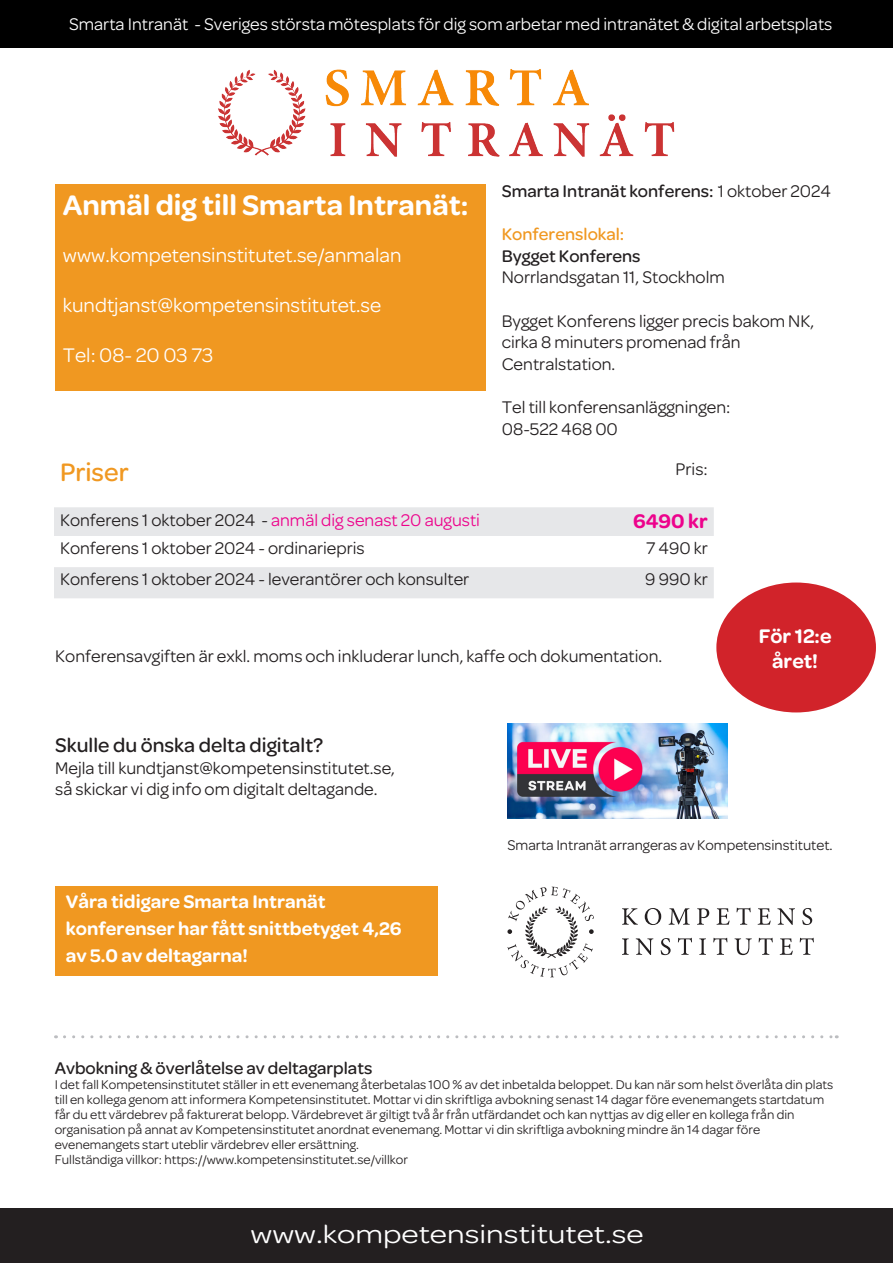
<style>
.page{position:relative;width:893px;height:1263px;background:#fff}
.page>*{position:absolute;margin:0;border:0;box-sizing:border-box;transform-origin:0 0}
.t1{font:600 30px "Omnes";color:#fff}
.leipis{font:27px "Omnes";color:#fff;scale:1.2 1}
.t2{font:500 27px "Omnes";color:#f09821}
.t3{font:21px "Omnes";color:#fff}
.t4{font:500 21px "Omnes";color:#231f20}
.t5{font:600 21px "Omnes";color:#fff}
.leipis-2{font:600 21px "Omnes";color:#ed028c}
.t6{font:600 19.5px "Omnes";color:#fff}
.leipis-3{font:18px/21.6px "Omnes";color:#231f20}
.t7{font:18px "Omnes";color:#fff}
.t8{font:500 18px "Omnes";color:#231f20}
.leipis-4{font:18px "Omnes";color:#ed028c}
.t9{font:500 18px "Omnes";color:#f09821}
.t10{font:15px "Omnes";color:#231f20}
.t11{font:13.5px/15px "Omnes";color:#231f20}
.s1{font-weight:400}
.s2{color:#231f20}
</style>
<div class="page">
<div style="left:55px;top:185px;width:431px;height:206px;background:#f09821"></div>
<div style="left:0;top:1209px;width:893px;height:54px;background:#231f20"></div>
<div style="left:0;top:0;width:893px;height:48px;background:#000"></div>
<svg style="left:64px;top:1035px;width:773px;height:3px"></svg>
<svg style="left:507px;top:887px;width:87px;height:90px"></svg>
<svg style="left:622px;top:908px;width:16px;height:17px"></svg>
<svg style="left:645px;top:908px;width:16px;height:17px"></svg>
<svg style="left:669px;top:908px;width:21px;height:17px"></svg>
<svg style="left:697px;top:908px;width:12px;height:17px"></svg>
<svg style="left:717px;top:908px;width:13px;height:17px"></svg>
<svg style="left:736px;top:908px;width:15px;height:17px"></svg>
<svg style="left:758px;top:908px;width:13px;height:17px"></svg>
<svg style="left:777px;top:908px;width:18px;height:17px"></svg>
<svg style="left:802px;top:908px;width:10px;height:17px"></svg>
<svg style="left:622px;top:938px;width:7px;height:17px"></svg>
<svg style="left:636px;top:938px;width:17px;height:17px"></svg>
<svg style="left:661px;top:938px;width:10px;height:17px"></svg>
<svg style="left:678px;top:938px;width:14px;height:17px"></svg>
<svg style="left:699px;top:938px;width:7px;height:17px"></svg>
<svg style="left:713px;top:938px;width:14px;height:17px"></svg>
<svg style="left:735px;top:938px;width:17px;height:17px"></svg>
<svg style="left:759px;top:938px;width:14px;height:17px"></svg>
<svg style="left:780px;top:938px;width:13px;height:17px"></svg>
<svg style="left:800px;top:938px;width:14px;height:17px"></svg>
<img style="left:218px;top:69px;width:457px;height:88px">
<div style="left:55px;top:887px;width:383px;height:89px;background:#f09821"></div>
<div style="left:716px;top:582px;width:160px;height:130px;background:#d1232a;border-radius:50%"></div>
<img style="left:507px;top:724px;width:221px;height:94px">
<svg style="left:54px;top:507px;width:660px;height:91px;fill:#e6e7e9"></svg>
<p class="t7" style="left:69px;top:14px;width:765px">Smarta Intranät - Sveriges största mötesplats för dig som arbetar med intranätet &amp; digital arbetsplats</p>
<p class="t1" style="left:63px;top:188px;width:407px">Anmäl dig till Smarta Intranät:</p>
<p class="t3" style="left:63px;top:243px;width:340px">www.kompetensinstitutet.se/anmalan</p>
<p class="t3" style="left:63px;top:293px;width:320px">kundtjanst@kompetensinstitutet.se</p>
<p class="t3" style="left:63px;top:344px;width:152px">Tel: 08- 20 03 73</p>
<p class="t8" style="left:502px;top:181px;width:331px">Smarta Intranät konferens: <span class="s1">1 oktober 2024</span></p>
<p class="t9" style="left:502px;top:224px;width:124px">Konferenslokal:</p>
<p class="t8" style="left:502px;top:246px;width:140px">Bygget Konferens</p>
<p class="leipis-3" style="left:502px;top:267px;width:225px">Norrlandsgatan 11, Stockholm</p>
<p class="leipis-3" style="left:502px;top:310px;width:314px">Bygget Konferens ligger precis bakom NK, cirka 8 minuters promenad från<br>Centralstation.</p>
<p class="leipis-3" style="left:502px;top:396px;width:230px">Tel till konferensanläggningen:<br>08-522 468 00</p>
<p class="t2" style="left:60px;top:457px;width:70px">Priser</p>
<p class="leipis-3" style="left:675px;top:458px;width:34px">Pris:</p>
<p class="leipis-4" style="left:60px;top:510px;width:421px"><span class="s2">Konferens 1 oktober 2024 -</span> anmäl dig senast 20 augusti</p>
<p class="leipis-2" style="left:633px;top:509px;width:76px">6490 kr</p>
<p class="leipis-3" style="left:60px;top:537px;width:306px">Konferens 1 oktober 2024 - ordinariepris</p>
<p class="leipis-3" style="left:646px;top:537px;width:63px">7 490 kr</p>
<p class="leipis-3" style="left:60px;top:569px;width:411px">Konferens 1 oktober 2024 - leverantörer och konsulter</p>
<p class="leipis-3" style="left:645px;top:569px;width:64px">9 990 kr</p>
<p class="leipis-3" style="left:55px;top:645px;width:608px">Konferensavgiften är exkl. moms och inkluderar lunch, kaffe och dokumentation.</p>
<p class="t4" style="left:55px;top:733px;width:270px">Skulle du önska delta digitalt?</p>
<p class="leipis-3" style="left:55px;top:757px;width:341px">Mejla till kundtjanst@kompetensinstitutet.se,</p>
<p class="leipis-3" style="left:55px;top:779px;width:324px">så skickar vi dig info om digitalt deltagande.</p>
<p class="t5" style="left:759px;top:624px;width:74px">För 12:e</p>
<p class="t5" style="left:772px;top:649px;width:47px">året!</p>
<p class="t6" style="left:66px;top:890px;width:261px">Våra tidigare Smarta Intranät</p>
<p class="t6" style="left:66px;top:917px;width:337px">konferenser har fått snittbetyget 4,26</p>
<p class="t6" style="left:66px;top:944px;width:183px">av 5.0 av deltagarna!</p>
<p class="t10" style="left:507px;top:837px;width:327px">Smarta Intranät arrangeras av Kompetensinstitutet.</p>
<p class="t8" style="left:55px;top:1058px;width:319px">Avbokning &amp; överlåtelse av deltagarplats</p>
<p class="t11" style="left:55px;top:1077px;width:780px">I det fall Kompetensinstitutet ställer in ett evenemang återbetalas 100 % av det inbetalda beloppet. Du kan när som helst överlåta din plats till en kollega genom att informera Kompetensinstitutet. Mottar vi din skriftliga avbokning senast 14 dagar före evenemangets startdatum får du ett värdebrev på fakturerat belopp. Värdebrevet är giltigt två år från utfärdandet och kan nyttjas av dig eller en kollega från din</p>
<p class="t11" style="left:55px;top:1122px;width:707px">organisation på annat av Kompetensinstitutet anordnat evenemang. Mottar vi din skriftliga avbokning mindre än 14 dagar före</p>
<p class="t11" style="left:55px;top:1137px;width:306px">evenemangets start uteblir värdebrev eller ersättning.</p>
<p class="t11" style="left:55px;top:1152px;width:355px">Fullständiga villkor: https://www.kompetensinstitutet.se/villkor</p>
<p class="leipis" style="left:251px;top:1219px;width:329px">www.kompetensinstitutet.se</p>
</div>
